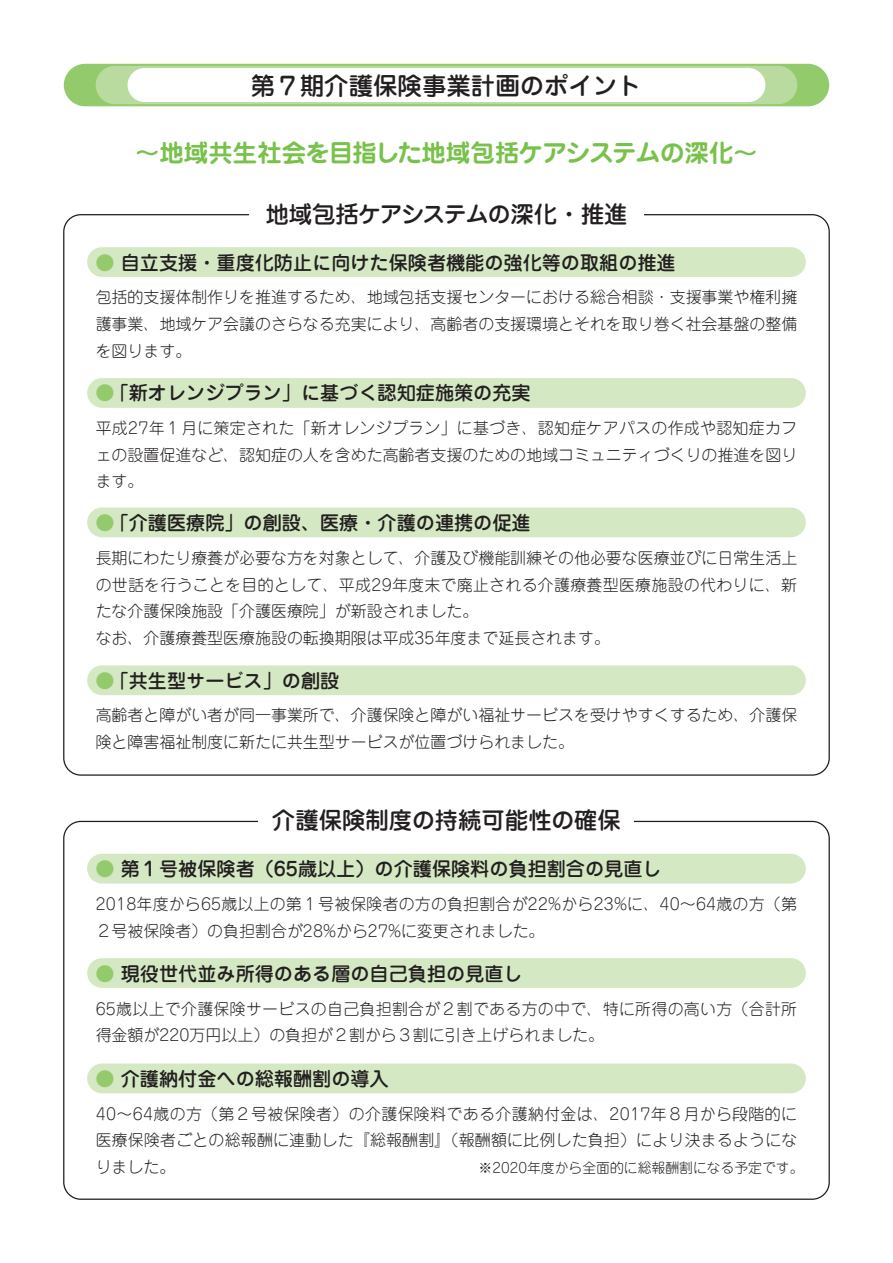
<style>
.page{position:relative;width:893px;height:1263px;background:#fff}
.page>*{position:absolute;margin:0;border:0;box-sizing:border-box;transform-origin:0 0}
.t1{font:700 24.45px "Jun 501 Pro";letter-spacing:-.02em;color:#78c14a}
.t2{font:500 24.45px "Jun 34 Pro";color:#231f20}
.t3{font:500 23.4px "Jun 34 Pro";letter-spacing:-.035em;color:#231f20}
.t4{font:500 23.4px "Jun 34 Pro";color:#231f20}
.t5{font:500 19.2px "Jun 34 Pro";color:#231f20}
.t6{font:300 15.9px/26.5px "Jun 101 Pro";color:#231f20}
.t7{font:300 13.8px "Jun 101 Pro";color:#231f20}
.s1{color:#93cb6c}
</style>
<div class="page">
<div style="left:87px;top:247px;width:719px;height:30px;background:#d4e8c3;border-radius:15px"></div>
<div style="left:87px;top:378px;width:719px;height:30px;background:#d4e8c3;border-radius:15px"></div>
<div style="left:87px;top:507px;width:719px;height:30px;background:#d4e8c3;border-radius:15px"></div>
<div style="left:87px;top:665px;width:719px;height:30px;background:#d4e8c3;border-radius:15px"></div>
<div style="left:87px;top:854px;width:719px;height:29px;background:#d4e8c3;border-radius:15px"></div>
<div style="left:87px;top:958px;width:719px;height:30px;background:#d4e8c3;border-radius:15px"></div>
<div style="left:87px;top:1063px;width:719px;height:30px;background:#d4e8c3;border-radius:15px"></div>
<div style="left:64px;top:64px;width:765px;height:42px;background:#93cb6c;border-radius:21px"></div>
<div style="left:96px;top:66px;width:701px;height:38px;background:#badba0;border-radius:19px"></div>
<div style="left:128px;top:68px;width:637px;height:34px;background:#fff;border-radius:17px"></div>
<h1 class="t2" style="left:251px;top:66px;width:393px">第７期介護保険事業計画のポイント</h1>
<h1 class="t1" style="left:135px;top:133px;width:624px">～地域共生社会を目指した地域包括ケアシステムの深化～</h1>
<h2 class="t3" style="left:265px;top:195px;width:364px">地域包括ケアシステムの深化・推進</h2>
<p class="t5" style="left:95px;top:247px;width:582px"><span class="s1">●</span> 自立支援・重度化防止に向けた保険者機能の強化等の取組の推進</p>
<p class="t6" style="left:96px;top:282px;width:703px;text-align:justify">包括的支援体制作りを推進するため、地域包括支援センターにおける総合相談・支援事業や権利擁護事業、地域ケア会議のさらなる充実により、高齢者の支援環境とそれを取り巻く社会基盤の整備を図ります。</p>
<p class="t5" style="left:95px;top:378px;width:437px"><span class="s1">●</span>「新オレンジプラン」に基づく認知症施策の充実</p>
<p class="t6" style="left:96px;top:413px;width:703px;text-align:justify">平成27年１月に策定された「新オレンジプラン」に基づき、認知症ケアパスの作成や認知症カフェの設置促進など、認知症の人を含めた高齢者支援のための地域コミュニティづくりの推進を図ります。</p>
<p class="t5" style="left:95px;top:508px;width:437px"><span class="s1">●</span>「介護医療院」の創設、医療・介護の連携の促進</p>
<p class="t6" style="left:96px;top:543px;width:703px">長期にわたり療養が必要な方を対象として、介護及び機能訓練その他必要な医療並びに日常生活上の世話を行うことを目的として、平成29年度末で廃止される介護療養型医療施設の代わりに、新たな介護保険施設「介護医療院」が新設されました。<br>なお、介護療養型医療施設の転換期限は平成35年度まで延長されます。</p>
<p class="t5" style="left:95px;top:665px;width:245px"><span class="s1">●</span>「共生型サービス」の創設</p>
<p class="t6" style="left:96px;top:700px;width:703px">高齢者と障がい者が同一事業所で、介護保険と障がい福祉サービスを受けやすくするため、介護保険と障害福祉制度に新たに共生型サービスが位置づけられました。</p>
<h2 class="t4" style="left:272px;top:802px;width:351px">介護保険制度の持続可能性の確保</h2>
<p class="t5" style="left:95px;top:854px;width:568px"><span class="s1">●</span> 第１号被保険者（65歳以上）の介護保険料の負担割合の見直し</p>
<p class="t6" style="left:96px;top:889px;width:703px">2018年度から65歳以上の第１号被保険者の方の負担割合が22%から23%に、40～64歳の方（第<br>２号被保険者）の負担割合が28%から27%に変更されました。</p>
<p class="t5" style="left:95px;top:959px;width:429px"><span class="s1">●</span> 現役世代並み所得のある層の自己負担の見直し</p>
<p class="t6" style="left:96px;top:994px;width:703px">65歳以上で介護保険サービスの自己負担割合が２割である方の中で、特に所得の高い方（合計所得金額が220万円以上）の負担が２割から３割に引き上げられました。</p>
<p class="t5" style="left:95px;top:1063px;width:295px"><span class="s1">●</span> 介護納付金への総報酬割の導入</p>
<p class="t6" style="left:96px;top:1098px;width:703px;text-align:justify">40～64歳の方（第２号被保険者）の介護保険料である介護納付金は、2017年８月から段階的に医療保険者ごとの総報酬に連動した『総報酬割』（報酬額に比例した負担）により決まるようになりました。</p>
<p class="t7" style="left:478px;top:1157px;width:327px">※2020年度から全面的に総報酬割になる予定です。</p>
</div>
